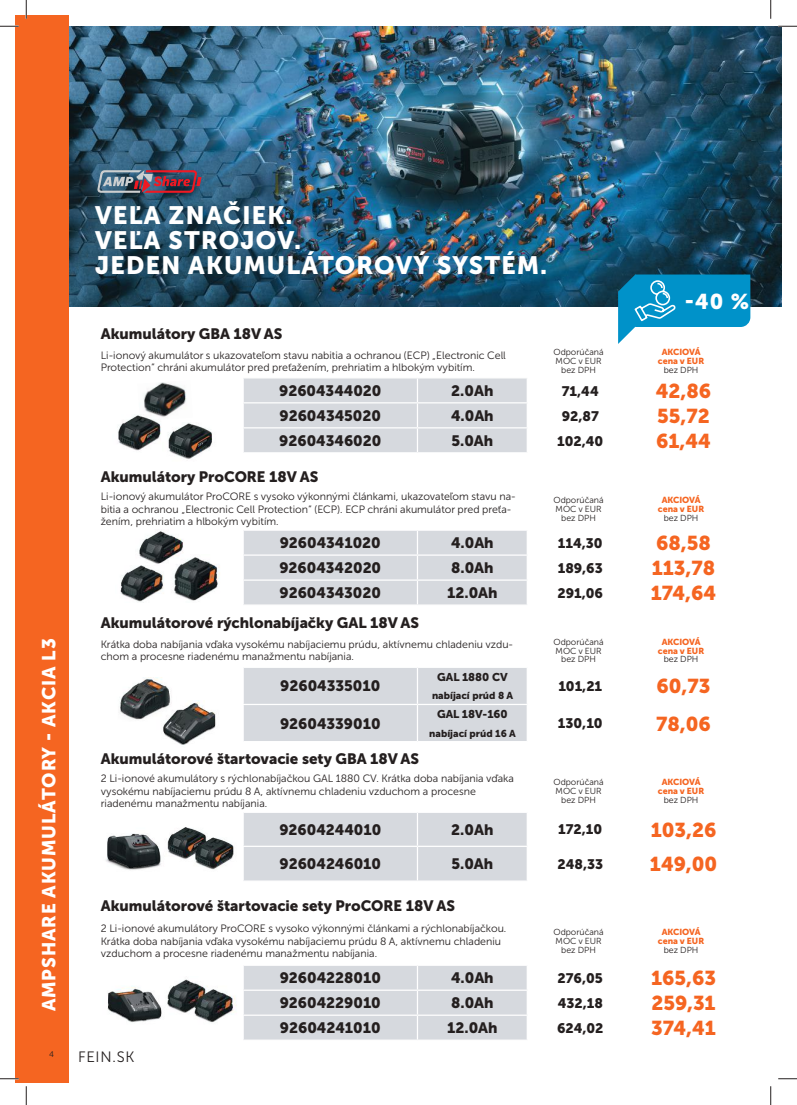
<style>
.page{position:relative;width:797px;height:1105px;background:#fff}
.page>*{position:absolute;margin:0;border:0;box-sizing:border-box;transform-origin:0 0}
.t1{font:700 25px/25px "FEIN Corporate";letter-spacing:.05em;color:#fff}
.t2{font:700 21.38px "FEIN Corporate";color:#fff}
.t3{font:700 20px "FEIN Corporate";color:#f56521}
.t4{font:700 18.75px "FEIN Corporate";letter-spacing:.05em;color:#fff}
.t5{font:700 15px "FEIN Corporate";color:#241f1f}
.t6{font:300 15px "FEIN Corporate";letter-spacing:.05em;color:#241f1f}
.t7{font:700 13.75px "FEIN Corporate";color:#241f1f}
.t8{font:700 11.25px "FEIN Corporate";color:#241f1f}
.t9{font:300 10.62px/12.5px "FEIN Corporate";color:#241f1f}
.t10{font:700 10px "FEIN Corporate";color:#241f1f}
.t11{font:300 8.75px/8.8px "FEIN Corporate";color:#241f1f;text-align:center}
.t12{font:700 8.75px/8.8px "FEIN Corporate";color:#f56521;text-align:center}
.t13{font:300 8.12px "FEIN Corporate";color:#241f1f}
</style>
<div class="page">
<svg style="left:243px;top:530px;width:284px;height:74px;background:#d8dadf"></svg>
<div style="left:244px;top:668px;width:282px;height:73px;background:#d6d9de"></div>
<hr style="left:417px;top:668px;width:1px;height:36px;background:#fff">
<hr style="left:242px;top:704px;width:175px;height:1px;background:#fff">
<hr style="left:417px;top:704px;width:110px;height:1px;background:#fff">
<hr style="left:417px;top:705px;width:1px;height:36px;background:#fff">
<div style="left:244px;top:813px;width:282px;height:67px;background:#d6d9de"></div>
<hr style="left:417px;top:813px;width:1px;height:33px;background:#fff">
<hr style="left:242px;top:846px;width:175px;height:1px;background:#fff">
<hr style="left:417px;top:846px;width:110px;height:1px;background:#fff">
<hr style="left:417px;top:847px;width:1px;height:33px;background:#fff">
<div style="left:243px;top:966px;width:284px;height:73px;background:#d6d9de"></div>
<img style="left:69px;top:26px;width:712px;height:280px">
<div style="left:16px;top:16px;width:53px;height:1067px;background:#f56521"></div>
<svg style="left:243px;top:274px;width:507px;height:179px"></svg>
<img style="left:168px;top:423px;width:44px;height:36px">
<img style="left:139px;top:531px;width:45px;height:33px">
<img style="left:120px;top:565px;width:42px;height:37px">
<img style="left:162px;top:555px;width:58px;height:46px">
<img style="left:175px;top:558px;width:42px;height:41px">
<img style="left:118px;top:415px;width:43px;height:36px">
<img style="left:137px;top:382px;width:50px;height:39px">
<img style="left:120px;top:678px;width:50px;height:42px">
<img style="left:157px;top:701px;width:59px;height:44px">
<img style="left:106px;top:818px;width:146px;height:58px">
<img style="left:107px;top:979px;width:130px;height:44px">
<svg style="left:97px;top:170px;width:104px;height:23px;background:#765c6e"></svg>
<svg style="left:0;top:25px;width:19px;height:2px"></svg>
<svg style="left:778px;top:25px;width:19px;height:2px"></svg>
<svg style="left:0;top:1078px;width:19px;height:1px"></svg>
<svg style="left:778px;top:1078px;width:19px;height:1px"></svg>
<svg style="left:25px;top:0;width:2px;height:19px"></svg>
<svg style="left:25px;top:1086px;width:2px;height:19px"></svg>
<svg style="left:770px;top:0;width:1px;height:19px"></svg>
<svg style="left:770px;top:1086px;width:1px;height:19px"></svg>
<h3 class="t4" style="left:38px;top:1011px;width:374px;rotate:-90deg">AMPSHARE AKUMULÁTORY - AKCIA L3</h3>
<p class="t13" style="left:49px;top:1050px;width:6px">4</p>
<h1 class="t1" style="left:95px;top:202px;width:453px">VEĽA ZNAČIEK.<br>VEĽA STROJOV.<br>JEDEN AKUMULÁTOROVÝ SYSTÉM.</h1>
<h2 class="t2" style="left:684px;top:289px;width:66px">-40 %</h2>
<h3 class="t5" style="left:101px;top:325px;width:183px">Akumulátory GBA 18V AS</h3>
<p class="t9" style="left:101px;top:349px;width:406px">Li-ionový akumulátor s ukazovateľom stavu nabitia a ochranou (ECP) „Electronic Cell<br>Protection“ chráni akumulátor pred preťažením, prehriatim a hlbokým vybitím.</p>
<p class="t11" style="left:553px;top:348px;width:52px">Odporúčaná<br>MOC v EUR bez DPH</p>
<p class="t12" style="left:658px;top:348px;width:48px">AKCIOVÁ cena v EUR</p>
<p class="t11" style="left:663px;top:366px;width:36px">bez DPH</p>
<h3 class="t5" style="left:279px;top:382px;width:104px">92604344020</h3>
<h3 class="t5" style="left:451px;top:382px;width:44px">2.0Ah</h3>
<p class="t7" style="left:562px;top:383px;width:38px">71,44</p>
<h3 class="t3" style="left:656px;top:379px;width:57px">42,86</h3>
<h3 class="t5" style="left:279px;top:407px;width:103px">92604345020</h3>
<h3 class="t5" style="left:451px;top:407px;width:44px">4.0Ah</h3>
<p class="t7" style="left:561px;top:408px;width:39px">92,87</p>
<h3 class="t3" style="left:657px;top:404px;width:54px">55,72</h3>
<h3 class="t5" style="left:279px;top:432px;width:103px">92604346020</h3>
<h3 class="t5" style="left:451px;top:432px;width:43px">5.0Ah</h3>
<p class="t7" style="left:557px;top:433px;width:48px">102,40</p>
<h3 class="t3" style="left:656px;top:429px;width:56px">61,44</h3>
<h3 class="t5" style="left:101px;top:468px;width:219px">Akumulátory ProCORE 18V AS</h3>
<p class="t9" style="left:101px;top:490px;width:416px">Li-ionový akumulátor ProCORE s vysoko výkonnými článkami, ukazovateľom stavu na&shy;bitia a ochranou „Electronic Cell Protection“ (ECP). ECP chráni akumulátor pred preťa&shy;žením, prehriatim a hlbokým vybitím.</p>
<p class="t11" style="left:553px;top:496px;width:52px">Odporúčaná<br>MOC v EUR bez DPH</p>
<p class="t12" style="left:658px;top:496px;width:48px">AKCIOVÁ cena v EUR</p>
<p class="t11" style="left:663px;top:513px;width:36px">bez DPH</p>
<h3 class="t5" style="left:280px;top:534px;width:103px">92604341020</h3>
<h3 class="t5" style="left:451px;top:534px;width:44px">4.0Ah</h3>
<p class="t7" style="left:558px;top:535px;width:46px">114,30</p>
<h3 class="t3" style="left:656px;top:532px;width:56px">68,58</h3>
<h3 class="t5" style="left:279px;top:559px;width:103px">92604342020</h3>
<h3 class="t5" style="left:451px;top:559px;width:44px">8.0Ah</h3>
<p class="t7" style="left:558px;top:560px;width:46px">189,63</p>
<h3 class="t3" style="left:652px;top:557px;width:65px">113,78</h3>
<h3 class="t5" style="left:279px;top:584px;width:103px">92604343020</h3>
<h3 class="t5" style="left:447px;top:584px;width:52px">12.0Ah</h3>
<p class="t7" style="left:557px;top:585px;width:47px">291,06</p>
<h3 class="t3" style="left:651px;top:582px;width:67px">174,64</h3>
<h3 class="t5" style="left:101px;top:614px;width:320px">Akumulátorové rýchlonabíjačky GAL 18V AS</h3>
<p class="t9" style="left:101px;top:638px;width:414px">Krátka doba nabíjania vďaka vysokému nabíjaciemu prúdu, aktívnemu chladeniu vzdu&shy;chom a procesne riadenému manažmentu nabíjania.</p>
<p class="t11" style="left:553px;top:637px;width:52px">Odporúčaná<br>MOC v EUR bez DPH</p>
<p class="t12" style="left:658px;top:637px;width:48px">AKCIOVÁ cena v EUR</p>
<p class="t11" style="left:663px;top:655px;width:36px">bez DPH</p>
<h3 class="t5" style="left:280px;top:678px;width:102px">92604335010</h3>
<h3 class="t5" style="left:280px;top:715px;width:102px">92604339010</h3>
<p class="t8" style="left:437px;top:670px;width:72px">GAL 1880 CV</p>
<p class="t10" style="left:432px;top:690px;width:83px">nabíjací prúd 8 A</p>
<p class="t8" style="left:437px;top:707px;width:72px">GAL 18V-160</p>
<p class="t10" style="left:429px;top:727px;width:88px">nabíjací prúd 16 A</p>
<p class="t7" style="left:558px;top:678px;width:45px">101,21</p>
<h3 class="t3" style="left:656px;top:675px;width:55px">60,73</h3>
<p class="t7" style="left:558px;top:716px;width:46px">130,10</p>
<h3 class="t3" style="left:656px;top:712px;width:56px">78,06</h3>
<h3 class="t5" style="left:101px;top:750px;width:320px">Akumulátorové štartovacie sety GBA 18V AS</h3>
<p class="t9" style="left:101px;top:772px;width:414px">2 Li-ionové akumulátory s rýchlonabíjačkou GAL 1880 CV. Krátka doba nabíjania vďaka vysokému nabíjaciemu prúdu 8 A, aktívnemu chladeniu vzduchom a procesne riadenému manažmentu nabíjania.</p>
<p class="t11" style="left:553px;top:778px;width:52px">Odporúčaná<br>MOC v EUR bez DPH</p>
<p class="t12" style="left:658px;top:778px;width:48px">AKCIOVÁ cena v EUR</p>
<p class="t11" style="left:663px;top:795px;width:36px">bez DPH</p>
<h3 class="t5" style="left:279px;top:821px;width:103px">92604244010</h3>
<h3 class="t5" style="left:451px;top:821px;width:44px">2.0Ah</h3>
<p class="t7" style="left:558px;top:822px;width:46px">172,10</p>
<h3 class="t3" style="left:650px;top:818px;width:67px">103,26</h3>
<h3 class="t5" style="left:279px;top:855px;width:103px">92604246010</h3>
<h3 class="t5" style="left:451px;top:855px;width:43px">5.0Ah</h3>
<p class="t7" style="left:557px;top:856px;width:47px">248,33</p>
<h3 class="t3" style="left:650px;top:853px;width:69px">149,00</h3>
<h3 class="t5" style="left:101px;top:897px;width:356px">Akumulátorové štartovacie sety ProCORE 18V AS</h3>
<p class="t9" style="left:101px;top:922px;width:407px">2 Li-ionové akumulátory ProCORE s vysoko výkonnými článkami a rýchlonabíjačkou.<br>Krátka doba nabíjania vďaka vysokému nabíjaciemu prúdu 8 A, aktívnemu chladeniu vzduchom a procesne riadenému manažmentu nabíjania.</p>
<p class="t11" style="left:553px;top:928px;width:52px">Odporúčaná<br>MOC v EUR bez DPH</p>
<p class="t12" style="left:658px;top:928px;width:48px">AKCIOVÁ cena v EUR</p>
<p class="t11" style="left:663px;top:945px;width:36px">bez DPH</p>
<h3 class="t6" style="left:78px;top:1048px;width:58px">FEIN.SK</h3>
<h3 class="t5" style="left:280px;top:969px;width:103px">92604228010</h3>
<h3 class="t5" style="left:451px;top:969px;width:44px">4.0Ah</h3>
<p class="t7" style="left:557px;top:970px;width:47px">276,05</p>
<h3 class="t3" style="left:651px;top:967px;width:66px">165,63</h3>
<h3 class="t5" style="left:280px;top:994px;width:103px">92604229010</h3>
<h3 class="t5" style="left:451px;top:994px;width:44px">8.0Ah</h3>
<p class="t7" style="left:557px;top:995px;width:47px">432,18</p>
<h3 class="t3" style="left:651px;top:992px;width:66px">259,31</h3>
<h3 class="t5" style="left:280px;top:1019px;width:102px">92604241010</h3>
<h3 class="t5" style="left:447px;top:1019px;width:52px">12.0Ah</h3>
<p class="t7" style="left:557px;top:1020px;width:48px">624,02</p>
<h3 class="t3" style="left:651px;top:1017px;width:66px">374,41</h3>
</div>
